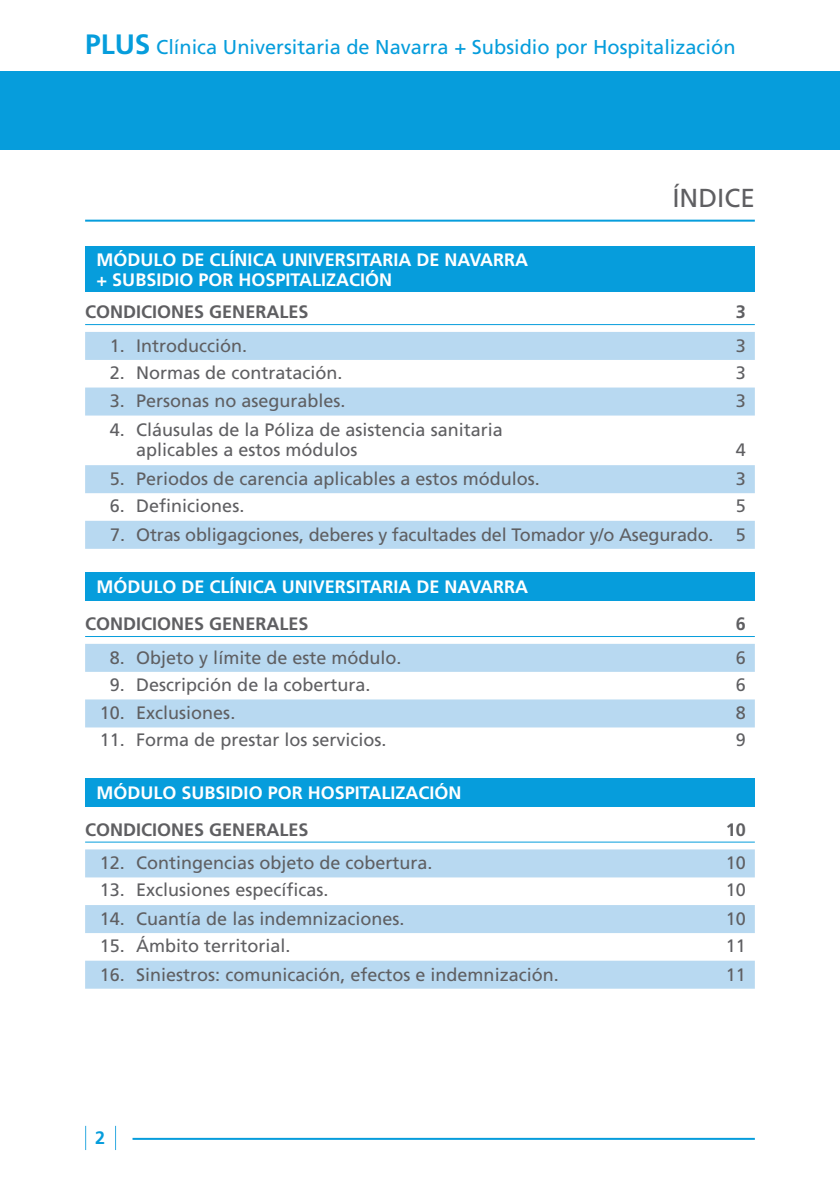
<style>
.page{position:relative;width:840px;height:1191px;background:#fff}
.page>*{position:absolute;margin:0;border:0;box-sizing:border-box;transform-origin:0 0}
.t1{font:26px "Frutiger";color:#5f5f62}
.t2{font:20px "Frutiger";color:#069ddc}
.t3{font:18px/20px "Frutiger";color:#5f5f62}
.t4{font:700 18px/20px "Frutiger";color:#fff}
.t5{font:700 18px "Frutiger";color:#5f5f62}
.t6{font:700 18px "Frutiger";color:#069ddc}
.s1{font-weight:700;font-size:28px}
</style>
<div class="page">
<div style="left:0;top:71px;width:839px;height:79px;background:#069ddc"></div>
<hr style="left:132px;top:1137px;width:622px;height:2px;background:#069ddc">
<svg style="left:115px;top:1125px;width:1px;height:25px"></svg>
<svg style="left:85px;top:1125px;width:1px;height:25px"></svg>
<div style="left:85px;top:247px;width:669px;height:45px;background:#069ddc"></div>
<div style="left:85px;top:572px;width:669px;height:28px;background:#069ddc"></div>
<div style="left:85px;top:778px;width:669px;height:28px;background:#069ddc"></div>
<hr style="left:85px;top:220px;width:669px;height:2px;background:#069ddc">
<hr style="left:85px;top:324px;width:669px;height:1px;background:#069ddc">
<div style="left:85px;top:332px;width:669px;height:28px;background:#b8d9f1"></div>
<div style="left:85px;top:387px;width:669px;height:28px;background:#b8d9f1"></div>
<div style="left:85px;top:465px;width:669px;height:28px;background:#b8d9f1"></div>
<div style="left:85px;top:521px;width:669px;height:28px;background:#b8d9f1"></div>
<hr style="left:85px;top:636px;width:669px;height:1px;background:#069ddc">
<div style="left:85px;top:644px;width:669px;height:28px;background:#b8d9f1"></div>
<div style="left:85px;top:699px;width:669px;height:28px;background:#b8d9f1"></div>
<hr style="left:85px;top:841px;width:669px;height:1px;background:#069ddc">
<div style="left:85px;top:849px;width:669px;height:28px;background:#b8d9f1"></div>
<div style="left:85px;top:905px;width:669px;height:28px;background:#b8d9f1"></div>
<div style="left:85px;top:960px;width:669px;height:28px;background:#b8d9f1"></div>
<p class="t2" style="left:85px;top:36px;width:651px"><span class="s1">PLUS</span> Clínica Universitaria de Navarra + Subsidio por Hospitalización</p>
<p class="t4" style="left:96px;top:250px;width:433px">MÓDULO DE CLÍNICA UNIVERSITARIA DE NAVARRA + SUBSIDIO POR HOSPITALIZACIÓN</p>
<h1 class="t1" style="left:672px;top:183px;width:84px">ÍNDICE</h1>
<p class="t5" style="left:85px;top:301px;width:225px">CONDICIONES GENERALES</p>
<p class="t5" style="left:735px;top:301px;width:12px">3</p>
<p class="t3" style="left:110px;top:335px;width:139px">1. Introducción.</p>
<p class="t3" style="left:735px;top:335px;width:12px">3</p>
<p class="t3" style="left:110px;top:362px;width:234px">2. Normas de contratación.</p>
<p class="t3" style="left:735px;top:362px;width:12px">3</p>
<p class="t3" style="left:110px;top:391px;width:237px">3. Personas no asegurables.</p>
<p class="t3" style="left:735px;top:391px;width:12px">3</p>
<p class="t3" style="left:136px;top:420px;width:368px;text-indent:-26px">4. Cláusulas de la Póliza de asistencia sanitaria aplicables a estos módulos</p>
<p class="t3" style="left:735px;top:440px;width:12px">4</p>
<p class="t3" style="left:110px;top:468px;width:431px">5. Periodos de carencia aplicables a estos módulos.</p>
<p class="t3" style="left:735px;top:468px;width:12px">3</p>
<p class="t3" style="left:110px;top:495px;width:136px">6. Definiciones.</p>
<p class="t3" style="left:735px;top:495px;width:12px">5</p>
<p class="t3" style="left:110px;top:524px;width:636px">7. Otras obligagciones, deberes y facultades del Tomador y/o Asegurado. 5</p>
<p class="t4" style="left:96px;top:577px;width:433px">MÓDULO DE CLÍNICA UNIVERSITARIA DE NAVARRA</p>
<p class="t5" style="left:85px;top:613px;width:225px">CONDICIONES GENERALES</p>
<p class="t5" style="left:735px;top:613px;width:12px">6</p>
<p class="t3" style="left:110px;top:647px;width:293px">8. Objeto y límite de este módulo.</p>
<p class="t3" style="left:735px;top:647px;width:12px">6</p>
<p class="t3" style="left:110px;top:674px;width:262px">9. Descripción de la cobertura.</p>
<p class="t3" style="left:735px;top:674px;width:12px">6</p>
<p class="t3" style="left:100px;top:703px;width:137px">10. Exclusiones.</p>
<p class="t3" style="left:735px;top:703px;width:12px">8</p>
<p class="t3" style="left:100px;top:729px;width:288px">11. Forma de prestar los servicios.</p>
<p class="t3" style="left:735px;top:729px;width:12px">9</p>
<p class="t4" style="left:96px;top:782px;width:366px">MÓDULO SUBSIDIO POR HOSPITALIZACIÓN</p>
<p class="t5" style="left:85px;top:819px;width:225px">CONDICIONES GENERALES</p>
<p class="t5" style="left:725px;top:819px;width:22px">10</p>
<p class="t3" style="left:100px;top:853px;width:334px">12. Contingencias objeto de cobertura.</p>
<p class="t3" style="left:725px;top:853px;width:22px">10</p>
<p class="t3" style="left:100px;top:879px;width:230px">13. Exclusiones específicas.</p>
<p class="t3" style="left:725px;top:879px;width:22px">10</p>
<p class="t3" style="left:100px;top:908px;width:306px">14. Cuantía de las indemnizaciones.</p>
<p class="t3" style="left:725px;top:908px;width:22px">10</p>
<p class="t3" style="left:100px;top:935px;width:192px">15. Ámbito territorial.</p>
<p class="t3" style="left:725px;top:935px;width:22px">11</p>
<p class="t3" style="left:100px;top:964px;width:460px">16. Siniestros: comunicación, efectos e indemnización.</p>
<p class="t3" style="left:725px;top:964px;width:22px">11</p>
<p class="t6" style="left:95px;top:1127px;width:12px">2</p>
</div>
